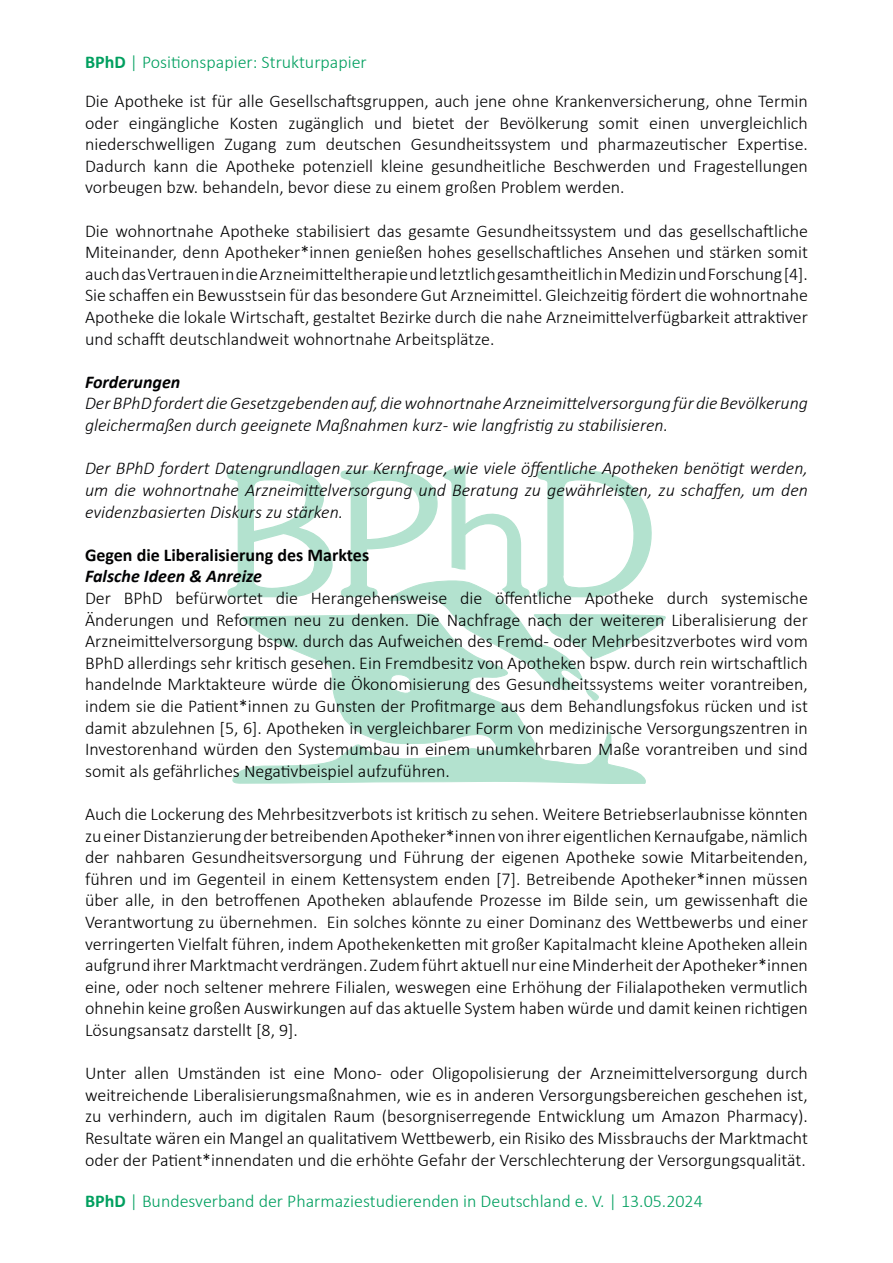
<style>
.page{position:relative;width:893px;height:1263px;background:#fff}
.page>*{position:absolute;margin:0;border:0;box-sizing:border-box;transform-origin:0 0}
.t1{font:300 18px/21.6px "Calibri";color:#000;text-align:justify}
.t2{font:300 18px/21.6px "Calibri";color:#020203;text-align:justify}
.t3{font:italic 300 18px/21.6px "Calibri";color:#020203}
.t4{font:300 18px "Calibri";color:#009f5f}
.t5{font:700 18px "Calibri";color:#020203}
.t6{font:italic 700 18px "Calibri";color:#020203}
.s1{font-weight:700}
</style>
<div class="page">
<svg style="left:232px;top:614px;width:414px;height:170px"></svg>
<svg style="left:227px;top:466px;width:425px;height:132px"></svg>
<svg style="left:387px;top:579px;width:279px;height:122px"></svg>
<p class="t4" style="left:85px;top:50px;width:283px"><span class="s1">BPhD</span> | Positionspapier: Strukturpapier</p>
<p class="t2" style="left:85px;top:90px;width:724px">Die Apotheke ist für alle Gesellschaftsgruppen, auch jene ohne Krankenversicherung, ohne Termin oder eingängliche Kosten zugänglich und bietet der Bevölkerung somit einen unvergleichlich niederschwelligen Zugang zum deutschen Gesundheitssystem und pharmazeutischer Expertise.<br>Dadurch kann die Apotheke potenziell kleine gesundheitliche Beschwerden und Fragestellungen vorbeugen bzw. behandeln, bevor diese zu einem großen Problem werden.</p>
<p class="t2" style="left:85px;top:220px;width:724px">Die wohnortnahe Apotheke stabilisiert das gesamte Gesundheitssystem und das gesellschaftliche Miteinander, denn Apotheker*innen genießen hohes gesellschaftliches Ansehen und stärken somit auch das Vertrauen in die Arzneimitteltherapie und letztlich gesamtheitlich in Medizin und Forschung [4].<br>Sie schaffen ein Bewusstsein für das besondere Gut Arzneimittel. Gleichzeitig fördert die wohnortnahe Apotheke die lokale Wirtschaft, gestaltet Bezirke durch die nahe Arzneimittelverfügbarkeit attraktiver und schafft deutschlandweit wohnortnahe Arbeitsplätze.</p>
<p class="t6" style="left:85px;top:369px;width:97px">Forderungen</p>
<p class="t3" style="left:85px;top:392px;width:724px">Der BPhD fordert die Gesetzgebenden auf, die wohnortnahe Arzneimittelversorgung für die Bevölkerung gleichermaßen durch geeignete Maßnahmen kurz- wie langfristig zu stabilisieren.</p>
<p class="t3" style="left:85px;top:457px;width:724px;text-align:justify">Der BPhD fordert Datengrundlagen zur Kernfrage, wie viele öffentliche Apotheken benötigt werden, um die wohnortnahe Arzneimittelversorgung und Beratung zu gewährleisten, zu schaffen, um den evidenzbasierten Diskurs zu stärken.</p>
<p class="t5" style="left:85px;top:542px;width:286px">Gegen die Liberalisierung des Marktes</p>
<p class="t6" style="left:85px;top:564px;width:178px">Falsche Ideen &amp; Anreize</p>
<p class="t1" style="left:85px;top:587px;width:724px">Der BPhD befürwortet die Herangehensweise die öffentliche Apotheke durch systemische Änderungen und Reformen neu zu denken. Die Nachfrage nach der weiteren Liberalisierung der Arzneimittelversorgung bspw. durch das Aufweichen des Fremd- oder Mehrbesitzverbotes wird vom BPhD allerdings sehr kritisch gesehen. Ein Fremdbesitz von Apotheken bspw. durch rein wirtschaftlich handelnde Marktakteure würde die Ökonomisierung des Gesundheitssystems weiter vorantreiben, indem sie die Patient*innen zu Gunsten der Profitmarge aus dem Behandlungsfokus rücken und ist damit abzulehnen [5, 6]. Apotheken in vergleichbarer Form von medizinische Versorgungszentren in Investorenhand würden den Systemumbau in einem unumkehrbaren Maße vorantreiben und sind somit als gefährliches Negativbeispiel aufzuführen.</p>
<p class="t1" style="left:85px;top:803px;width:724px">Auch die Lockerung des Mehrbesitzverbots ist kritisch zu sehen. Weitere Betriebserlaubnisse könnten zu einer Distanzierung der betreibenden Apotheker*innen von ihrer eigentlichen Kernaufgabe, nämlich der nahbaren Gesundheitsversorgung und Führung der eigenen Apotheke sowie Mitarbeitenden, führen und im Gegenteil in einem Kettensystem enden [7]. Betreibende Apotheker*innen müssen über alle, in den betroffenen Apotheken ablaufende Prozesse im Bilde sein, um gewissenhaft die Verantwortung zu übernehmen. Ein solches könnte zu einer Dominanz des Wettbewerbs und einer verringerten Vielfalt führen, indem Apothekenketten mit großer Kapitalmacht kleine Apotheken allein aufgrund ihrer Marktmacht verdrängen. Zudem führt aktuell nur eine Minderheit der Apotheker*innen eine, oder noch seltener mehrere Filialen, weswegen eine Erhöhung der Filialapotheken vermutlich ohnehin keine großen Auswirkungen auf das aktuelle System haben würde und damit keinen richtigen Lösungsansatz darstellt [8, 9].</p>
<p class="t1" style="left:85px;top:1062px;width:724px">Unter allen Umständen ist eine Mono- oder Oligopolisierung der Arzneimittelversorgung durch weitreichende Liberalisierungsmaßnahmen, wie es in anderen Versorgungsbereichen geschehen ist, zu verhindern, auch im digitalen Raum (besorgniserregende Entwicklung um Amazon Pharmacy).<br>Resultate wären ein Mangel an qualitativem Wettbewerb, ein Risiko des Missbrauchs der Marktmacht oder der Patient*innendaten und die erhöhte Gefahr der Verschlechterung der Versorgungsqualität.</p>
<p class="t4" style="left:85px;top:1190px;width:619px"><span class="s1">BPhD</span> | Bundesverband der Pharmaziestudierenden in Deutschland e. V. | 13.05.2024</p>
</div>
